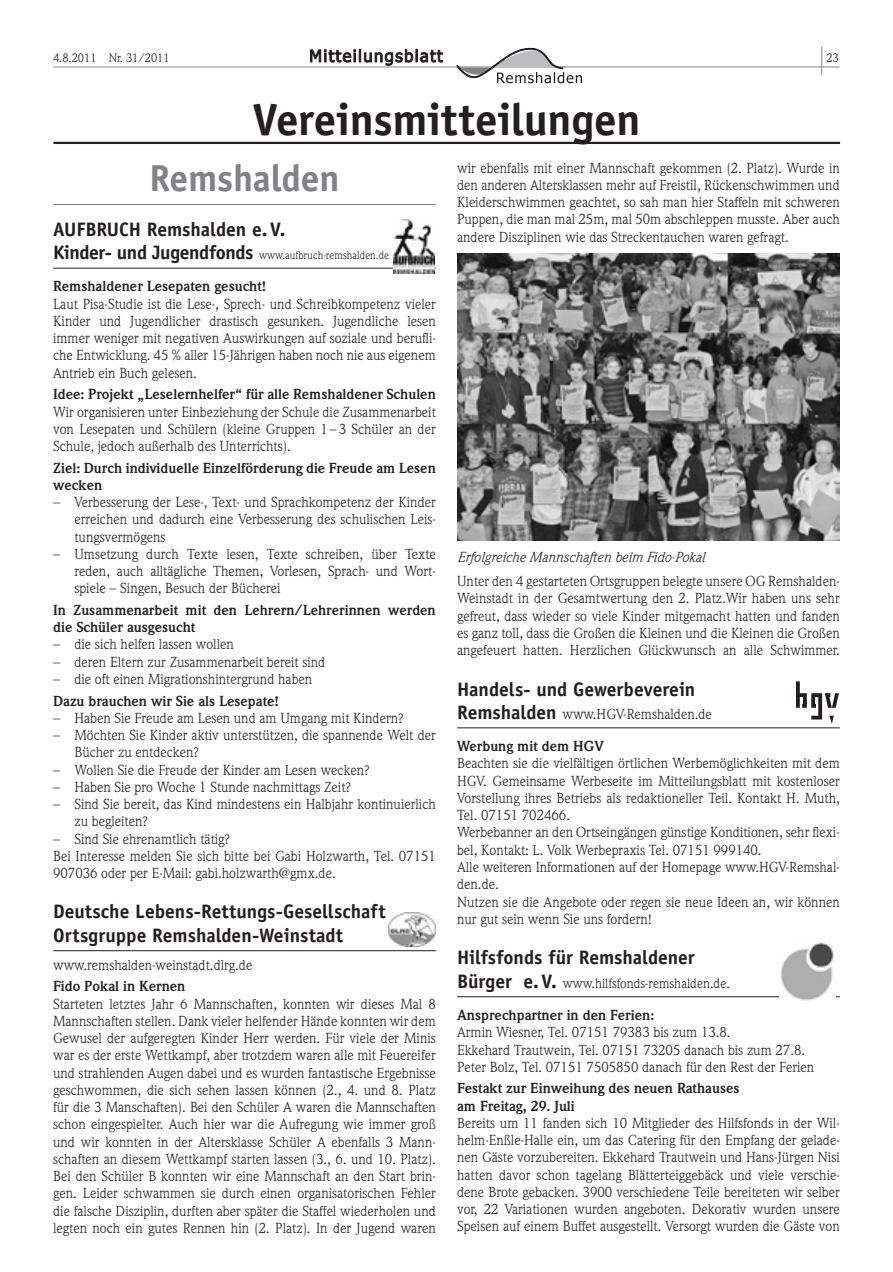
<style>
.page{position:relative;width:893px;height:1272px;background:#fff}
.page>*{position:absolute;margin:0;border:0;box-sizing:border-box;transform-origin:0 0}
.t1{font:700 45px "Officina Sans";letter-spacing:-.005em;color:#231f20}
.t2{font:700 37.5px "Officina Sans";letter-spacing:-.005em;color:#808285}
.t3{font:700 19.5px/23.4px "Officina Sans";color:#231f20}
.t4{font:14.25px/17.2px "Weidemann";color:#231f20;text-align:justify}
.t5{font:700 14.25px/17.2px "Weidemann";color:#231f20}
.t6{font:italic 14.25px "Weidemann";color:#231f20}
.t7{font:13.5px "Weidemann";color:#231f20}
.t8{font:12px "Weidemann";color:#231f20}
.t9{font:10.95px "Weidemann";color:#231f20}
.s1{font-family:"Officina Sans";font-weight:700;font-size:19.5px}
</style>
<div class="page">
<hr style="left:53px;top:66px;width:512px;height:1px;background:#808285">
<hr style="left:563px;top:66px;width:276px;height:1px;background:#808285">
<svg style="left:821px;top:47px;width:1px;height:28px"></svg>
<svg style="left:457px;top:47px;width:125px;height:36px"></svg>
<svg style="left:310px;top:49px;width:133px;height:17px"></svg>
<hr style="left:53px;top:204px;width:383px;height:1px;background:#808285">
<hr style="left:53px;top:268px;width:383px;height:1px;background:#231f20">
<hr style="left:53px;top:950px;width:383px;height:1px;background:#231f20">
<img style="left:394px;top:219px;width:40px;height:54px">
<img style="left:388px;top:912px;width:48px;height:34px">
<hr style="left:457px;top:727px;width:383px;height:1px;background:#231f20">
<hr style="left:457px;top:996px;width:383px;height:1px;background:#231f20">
<img style="left:457px;top:254px;width:383px;height:287px">
<svg style="left:796px;top:681px;width:43px;height:43px"></svg>
<img style="left:780px;top:942px;width:55px;height:58px">
<hr style="left:53px;top:142px;width:787px;height:2px;background:#231f20">
<p class="t8" style="left:53px;top:50px;width:118px">4.8.2011 Nr. 31/2011</p>
<p class="t8" style="left:826px;top:50px;width:14px">23</p>
<h1 class="t1" style="left:253px;top:92px;width:389px">Vereinsmitteilungen</h1>
<h2 class="t2" style="left:149px;top:155px;width:192px">Remshalden</h2>
<h3 class="t3" style="left:53px;top:217px;width:234px">AUFBRUCH Remshalden e.V.</h3>
<p class="t9" style="left:53px;top:249px;width:337px"><span class="s1">Kinder- und Jugendfonds</span> www.aufbruch-remshalden.de</p>
<p class="t5" style="left:53px;top:278px;width:215px">Remshaldener Lesepaten gesucht!</p>
<p class="t4" style="left:53px;top:295px;width:384px">Laut Pisa-Studie ist die Lese-, Sprech- und Schreibkompetenz vieler Kinder und Jugendlicher drastisch gesunken. Jugendliche lesen immer weniger mit negativen Auswirkungen auf soziale und berufli&shy;che Entwicklung. 45 % aller 15-Jährigen haben noch nie aus eigenem Antrieb ein Buch gelesen.</p>
<p class="t5" style="left:53px;top:386px;width:384px">Idee: Projekt „Leselernhelfer“ für alle Remshaldener Schulen</p>
<p class="t4" style="left:53px;top:403px;width:384px">Wir organisieren unter Einbeziehung der Schule die Zusammenarbeit von Lesepaten und Schülern (kleine Gruppen 1–3 Schüler an der Schule, jedoch außerhalb des Unterrichts).</p>
<p class="t5" style="left:53px;top:459px;width:384px">Ziel: Durch individuelle Einzelförderung die Freude am Lesen wecken</p>
<p class="t4" style="left:74px;top:493px;width:363px;text-indent:-21px">– Verbesserung der Lese-, Text- und Sprachkompetenz der Kinder erreichen und dadurch eine Verbesserung des schulischen Leis&shy;tungsvermögens</p>
<p class="t4" style="left:74px;top:545px;width:363px;text-indent:-21px">– Umsetzung durch Texte lesen, Texte schreiben, über Texte reden, auch alltägliche Themen, Vorlesen, Sprach- und Wort&shy;spiele – Singen, Besuch der Bücherei</p>
<p class="t5" style="left:53px;top:601px;width:384px">In Zusammenarbeit mit den Lehrern/Lehrerinnen werden die Schüler ausgesucht</p>
<p class="t4" style="left:53px;top:636px;width:182px">– die sich helfen lassen wollen</p>
<p class="t4" style="left:53px;top:653px;width:274px">– deren Eltern zur Zusammenarbeit bereit sind</p>
<p class="t4" style="left:53px;top:670px;width:261px">– die oft einen Migrationshintergrund haben</p>
<p class="t5" style="left:53px;top:692px;width:227px">Dazu brauchen wir Sie als Lesepate!</p>
<p class="t4" style="left:53px;top:709px;width:352px">– Haben Sie Freude am Lesen und am Umgang mit Kindern?</p>
<p class="t4" style="left:74px;top:726px;width:363px;text-indent:-21px">– Möchten Sie Kinder aktiv unterstützen, die spannende Welt der<br>Bücher zu entdecken?</p>
<p class="t4" style="left:53px;top:761px;width:318px">– Wollen Sie die Freude der Kinder am Lesen wecken?</p>
<p class="t4" style="left:53px;top:778px;width:300px">– Haben Sie pro Woche 1 Stunde nachmittags Zeit?</p>
<p class="t4" style="left:74px;top:795px;width:363px;text-indent:-21px">– Sind Sie bereit, das Kind mindestens ein Halbjahr kontinuierlich zu begleiten?</p>
<p class="t4" style="left:53px;top:830px;width:384px;text-align:left">– Sind Sie ehrenamtlich tätig?<br>Bei Interesse melden Sie sich bitte bei Gabi Holzwarth, Tel. 07151<br>907036 oder per E-Mail: gabi.holzwarth@gmx.de.</p>
<h3 class="t3" style="left:53px;top:899px;width:334px">Deutsche Lebens-Rettungs-Gesellschaft<br>Ortsgruppe Remshalden-Weinstadt</h3>
<p class="t4" style="left:53px;top:956px;width:201px">www.remshalden-weinstadt.dlrg.de</p>
<p class="t5" style="left:53px;top:977px;width:134px">Fido Pokal in Kernen</p>
<p class="t4" style="left:53px;top:994px;width:384px">Starteten letztes Jahr 6 Mannschaften, konnten wir dieses Mal 8<br>Mannschaften stellen. Dank vieler helfender Hände konnten wir dem Gewusel der aufgeregten Kinder Herr werden. Für viele der Minis war es der erste Wettkampf, aber trotzdem waren alle mit Feuereifer und strahlenden Augen dabei und es wurden fantastische Ergebnisse geschwommen, die sich sehen lassen können (2., 4. und 8. Platz für die 3 Manschaften). Bei den Schüler A waren die Mannschaften schon eingespielter. Auch hier war die Aufregung wie immer groß und wir konnten in der Altersklasse Schüler A ebenfalls 3 Mann&shy;schaften an diesem Wettkampf starten lassen (3., 6. und 10. Platz).<br>Bei den Schüler B konnten wir eine Mannschaft an den Start brin&shy;gen. Leider schwammen sie durch einen organisatorischen Fehler die falsche Disziplin, durften aber später die Staffel wiederholen und legten noch ein gutes Rennen hin (2. Platz). In der Jugend waren</p>
<p class="t4" style="left:457px;top:159px;width:384px">wir ebenfalls mit einer Mannschaft gekommen (2. Platz). Wurde in den anderen Altersklassen mehr auf Freistil, Rückenschwimmen und Kleiderschwimmen geachtet, so sah man hier Staffeln mit schweren Puppen, die man mal 25m, mal 50m abschleppen musste. Aber auch andere Disziplinen wie das Streckentauchen waren gefragt.</p>
<p class="t6" style="left:457px;top:549px;width:249px">Erfolgreiche Mannschaften beim Fido-Pokal</p>
<p class="t4" style="left:457px;top:572px;width:384px">Unter den 4 gestarteten Ortsgruppen belegte unsere OG Remshalden-Weinstadt in der Gesamtwertung den 2. Platz.Wir haben uns sehr gefreut, dass wieder so viele Kinder mitgemacht hatten und fanden es ganz toll, dass die Großen die Kleinen und die Kleinen die Großen angefeuert hatten. Herzlichen Glückwunsch an alle Schwimmer.</p>
<h3 class="t3" style="left:457px;top:677px;width:240px">Handels- und Gewerbeverein</h3>
<p class="t4" style="left:457px;top:705px;width:256px"><span class="s1">Remshalden</span> www.HGV-Remshalden.de</p>
<p class="t5" style="left:457px;top:737px;width:148px">Werbung mit dem HGV</p>
<p class="t4" style="left:457px;top:754px;width:384px;text-align:left">Beachten sie die vielfältigen örtlichen Werbemöglichkeiten mit dem HGV. Gemeinsame Werbeseite im Mitteilungsblatt mit kostenloser Vorstellung ihres Betriebs als redaktioneller Teil. Kontakt H. Muth, Tel. 07151 702466.<br>Werbebanner an den Ortseingängen günstige Konditionen, sehr flexi&shy;bel, Kontakt: L. Volk Werbepraxis Tel. 07151 999140.<br>Alle weiteren Informationen auf der Homepage www.HGV-Remshal&shy;den.de.<br>Nutzen sie die Angebote oder regen sie neue Ideen an, wir können nur gut sein wenn Sie uns fordern!</p>
<h3 class="t3" style="left:457px;top:945px;width:239px">Hilfsfonds für Remshaldener</h3>
<p class="t7" style="left:457px;top:975px;width:274px"><span class="s1">Bürger e.V.</span> www.hilfsfonds-remshalden.de.</p>
<p class="t5" style="left:457px;top:1006px;width:199px">Ansprechpartner in den Ferien:</p>
<p class="t4" style="left:457px;top:1023px;width:359px;text-align:left">Armin Wiesner, Tel. 07151 79383 bis zum 13.8.<br>Ekkehard Trautwein, Tel. 07151 73205 danach bis zum 27.8.<br>Peter Bolz, Tel. 07151 7505850 danach für den Rest der Ferien</p>
<p class="t5" style="left:457px;top:1079px;width:284px">Festakt zur Einweihung des neuen Rathauses am Freitag, 29. Juli</p>
<p class="t4" style="left:457px;top:1114px;width:384px">Bereits um 11 fanden sich 10 Mitglieder des Hilfsfonds in der Wil&shy;helm-Enßle-Halle ein, um das Catering für den Empfang der gelade&shy;nen Gäste vorzubereiten. Ekkehard Trautwein und Hans-Jürgen Nisi hatten davor schon tagelang Blätterteiggebäck und viele verschie&shy;dene Brote gebacken. 3900 verschiedene Teile bereiteten wir selber vor, 22 Variationen wurden angeboten. Dekorativ wurden unsere Speisen auf einem Buffet ausgestellt. Versorgt wurden die Gäste von</p>
</div>
